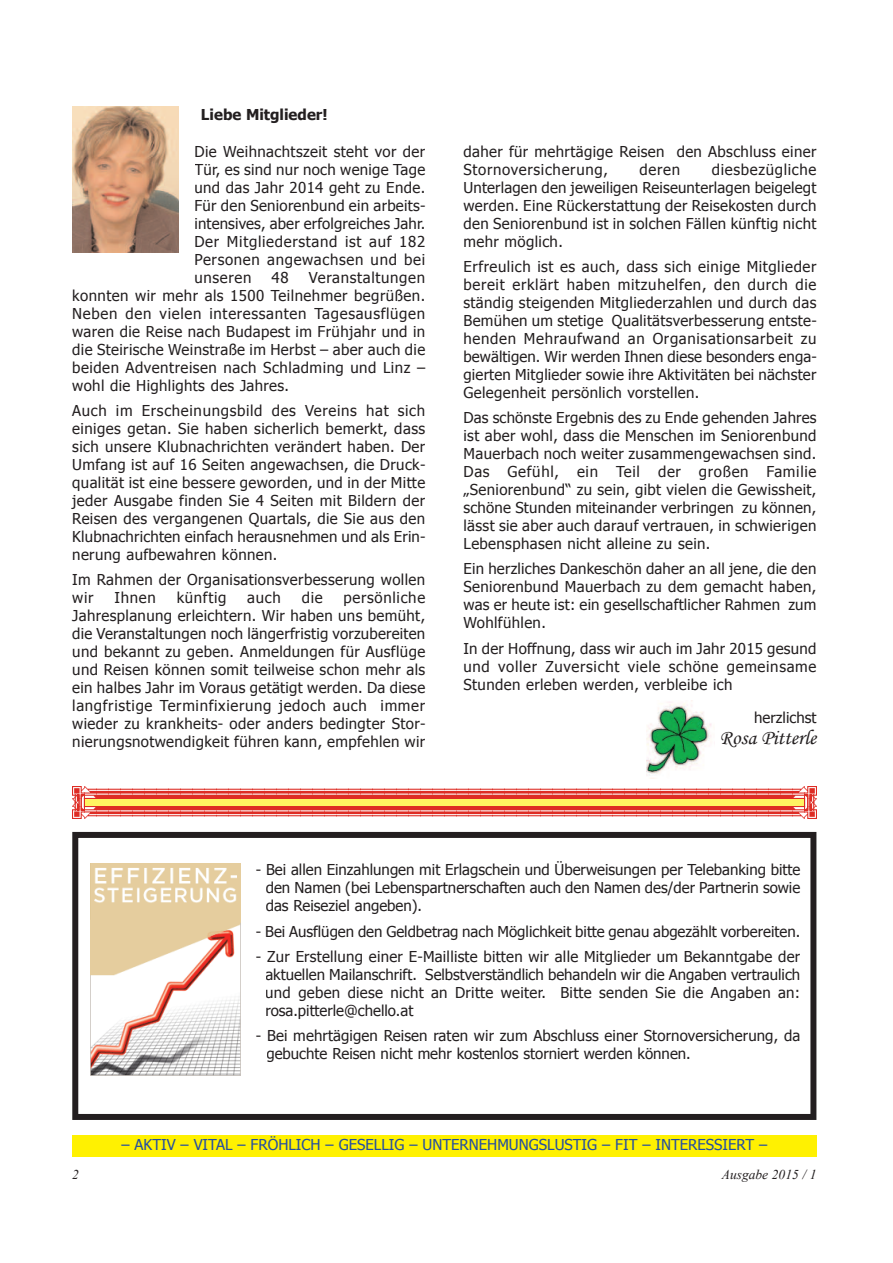
<style>
.page{position:relative;width:893px;height:1263px;background:#fff}
.page>*{position:absolute;margin:0;border:0;box-sizing:border-box;transform-origin:0 0}
.t1{font:21px "Monotype Corsiva";color:#231f20}
.t2{font:15px/18px "Tahoma";letter-spacing:.025em;color:#231f20;text-align:justify}
.t3{font:15px/18px "Tahoma";letter-spacing:.005em;color:#231f20}
.t4{font:15px "Tahoma";color:#231f20}
.t5{font:15px "Tahoma";color:#244ea1}
.t6{font:700 15px "Tahoma";color:#231f20}
.t7{font:15px "Tahoma";letter-spacing:.045em;color:#231f20}
.t8{font:italic 13.5px "Times New Roman";color:#231f20}
</style>
<div class="page">
<div style="left:72px;top:832px;width:744px;height:288px;border:6px solid #231f20"></div>
<div style="left:72px;top:1135px;width:744px;height:22px;background:#fff101"></div>
<svg style="left:72px;top:252px;width:107px;height:1px"></svg>
<img style="left:72px;top:106px;width:107px;height:146px">
<img style="left:646px;top:700px;width:66px;height:76px">
<svg style="left:72px;top:787px;width:744px;height:31px;background:#ed8d69"></svg>
<img style="left:90px;top:863px;width:151px;height:212px">
<p class="t6" style="left:201px;top:105px;width:128px">Liebe Mitglieder!</p>
<p class="t2" style="left:194px;top:142px;width:233px">Die Weihnachtszeit steht vor der Tür, es sind nur noch wenige Tage und das Jahr 2014 geht zu Ende.<br>Für den Seniorenbund ein arbeits&shy;intensives, aber erfolgreiches Jahr.<br>Der Mitgliederstand ist auf 182<br>Personen angewachsen und bei unseren</p>
<p class="t2" style="left:72px;top:268px;width:354px;text-indent:237px">Veranstaltungen konnten wir mehr als 1500 Teilnehmer begrüßen.<br>Neben den vielen interessanten Tagesausflügen waren die Reise nach Budapest im Frühjahr und in die Steirische Weinstraße im Herbst – aber auch die beiden Adventreisen nach Schladming und Linz – wohl die Highlights des Jahres.</p>
<p class="t2" style="left:72px;top:401px;width:355px">Auch im Erscheinungsbild des Vereins hat sich einiges getan. Sie haben sicherlich bemerkt, dass sich unsere Klubnachrichten verändert haben. Der Umfang ist auf 16 Seiten angewachsen, die Druck&shy;qualität ist eine bessere geworden, und in der Mitte jeder Ausgabe finden Sie 4 Seiten mit Bildern der Reisen des vergangenen Quartals, die Sie aus den Klubnachrichten einfach herausnehmen und als Erin&shy;nerung aufbewahren können.</p>
<p class="t2" style="left:72px;top:570px;width:354px">Im Rahmen der Organisationsverbesserung wollen wir</p>
<p class="t2" style="left:272px;top:268px;width:19px">48</p>
<p class="t2" style="left:114px;top:588px;width:43px">Ihnen</p>
<p class="t7" style="left:177px;top:588px;width:51px">künftig</p>
<p class="t2" style="left:247px;top:588px;width:35px">auch</p>
<p class="t2" style="left:302px;top:588px;width:22px">die</p>
<p class="t2" style="left:72px;top:588px;width:355px;text-indent:271px">persönliche Jahresplanung erleichtern. Wir haben uns bemüht, die Veranstaltungen noch längerfristig vorzubereiten und bekannt zu geben. Anmeldungen für Ausflüge und Reisen können somit teilweise schon mehr als ein halbes Jahr im Voraus getätigt werden. Da diese langfristige Terminfixierung jedoch auch immer wieder zu krankheits- oder anders bedingter Stor&shy;nierungsnotwendigkeit führen kann, empfehlen wir</p>
<p class="t2" style="left:463px;top:142px;width:354px">daher für mehrtägige Reisen den Abschluss einer<br>Stornoversicherung,</p>
<p class="t2" style="left:463px;top:160px;width:354px;text-indent:248px">diesbezügliche Unterlagen den jeweiligen Reiseunterlagen beigelegt werden. Eine Rückerstattung der Reisekosten durch den Seniorenbund ist in solchen Fällen künftig nicht mehr möglich.</p>
<p class="t2" style="left:463px;top:257px;width:355px">Erfreulich ist es auch, dass sich einige Mitglieder bereit erklärt haben mitzuhelfen, den durch die ständig steigenden Mitgliederzahlen und durch das Bemühen um stetige Qualitätsverbesserung entste&shy;henden Mehraufwand an Organisationsarbeit zu bewältigen. Wir werden Ihnen diese besonders enga&shy;gierten Mitglieder sowie ihre Aktivitäten bei nächster Gelegenheit persönlich vorstellen.</p>
<p class="t2" style="left:463px;top:408px;width:354px">Das schönste Ergebnis des zu Ende gehenden Jahres ist aber wohl, dass die Menschen im Seniorenbund Mauerbach noch weiter zusammengewachsen sind.<br>Das Gefühl, ein Teil der großen Familie „Seniorenbund“ zu sein, gibt vielen die Gewissheit, schöne Stunden miteinander verbringen zu können, lässt sie aber auch darauf vertrauen, in schwierigen Lebensphasen nicht alleine zu sein.</p>
<p class="t2" style="left:463px;top:559px;width:354px">Ein herzliches Dankeschön daher an all jene, die den Seniorenbund Mauerbach zu dem gemacht haben, was er heute ist: ein gesellschaftlicher Rahmen zum Wohlfühlen.</p>
<p class="t2" style="left:463px;top:639px;width:354px">In der Hoffnung, dass wir auch im Jahr 2015 gesund und voller Zuversicht viele schöne gemeinsame Stunden erleben werden, verbleibe ich</p>
<p class="t2" style="left:640px;top:160px;width:42px">deren</p>
<p class="t4" style="left:754px;top:708px;width:64px">herzlichst</p>
<h1 class="t1" style="left:720px;top:727px;width:98px">Rosa Pitterle</h1>
<p class="t2" style="left:266px;top:860px;width:536px;text-indent:-10px">- Bei allen Einzahlungen mit Erlagschein und Überweisungen per Telebanking bitte den Namen (bei Lebenspartnerschaften auch den Namen des/der Partnerin sowie das Reiseziel angeben).</p>
<p class="t4" style="left:256px;top:921px;width:546px">- Bei Ausflügen den Geldbetrag nach Möglichkeit bitte genau abgezählt vorbereiten.</p>
<p class="t2" style="left:265px;top:947px;width:536px;text-indent:-9px">- Zur Erstellung einer E-Mailliste bitten wir alle Mitglieder um Bekanntgabe der aktuellen Mailanschrift. Selbstverständlich behandeln wir die Angaben vertraulich und geben diese nicht an Dritte weiter. Bitte senden Sie die Angaben an: rosa.pitterle@chello.at</p>
<p class="t3" style="left:266px;top:1026px;width:535px;text-indent:-11px">- Bei mehrtägigen Reisen raten wir zum Abschluss einer Stornoversicherung, da gebuchte Reisen nicht mehr kostenlos storniert werden können.</p>
<p class="t5" style="left:121px;top:1135px;width:647px">– AKTIV – VITAL – FRÖHLICH – GESELLIG – UNTERNEHMUNGSLUSTIG – FIT – INTERESSIERT –</p>
<p class="t8" style="left:72px;top:1167px;width:8px">2</p>
<p class="t8" style="left:722px;top:1167px;width:96px">Ausgabe 2015 / 1</p>
</div>
